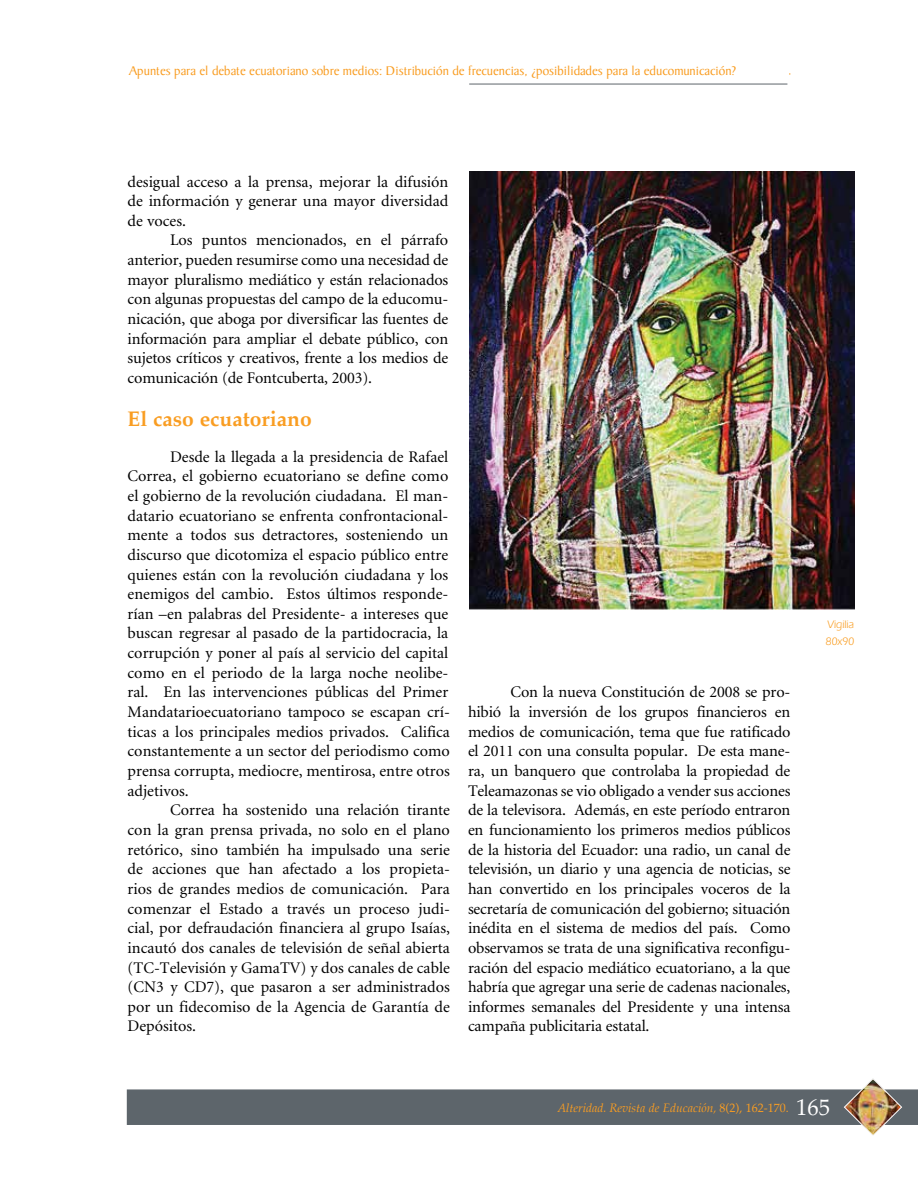
<style>
.page{position:relative;width:918px;height:1188px;background:#fff}
.page>*{position:absolute;margin:0;border:0;box-sizing:border-box;transform-origin:0 0}
.t1{font:700 21px "Palatino";color:#f99d22}
.t2{font:16.2px/19.6px "Minion";color:#000;text-align:justify}
.t3{font:13.5px "Baker Signet";color:#f99d22}
.t4{font:italic 12px "Palatino";color:#f99d22}
.t5{font:11.25px/16.5px "Eras IT Cby BT";color:#f99d22}
.s1{font-style:normal}
.s2{font-style:normal;font-size:22.5px;color:#fff}
</style>
<div class="page">
<hr style="left:470px;top:74px;width:320px;height:1px;background:#f99d22">
<div style="left:128px;top:60px;width:661px;height:21px;background:#fff"></div>
<hr style="left:469px;top:84px;width:318px;height:1px;background:#5d656b">
<svg style="left:127px;top:1078px;width:791px;height:57px"></svg>
<img style="left:470px;top:172px;width:384px;height:437px">
<p class="t3" style="left:129px;top:64px;width:609px">Apuntes para el debate ecuatoriano sobre medios: Distribución de frecuencias, ¿posibilidades para la educomunicación?</p>
<p class="t2" style="left:128px;top:172px;width:322px">desigual acceso a la prensa, mejorar la difusión de información y generar una mayor diversidad de voces.</p>
<p class="t2" style="left:128px;top:231px;width:322px;text-indent:43px">Los puntos mencionados, en el párrafo anterior, pueden resumirse como una necesidad de mayor pluralismo mediático y están relacionados con algunas propuestas del campo de la educomu&shy;nicación, que aboga por diversificar las fuentes de información para ampliar el debate público, con sujetos críticos y creativos, frente a los medios de comunicación (de Fontcuberta, 2003).</p>
<p class="t1" style="left:128px;top:400px;width:186px">El caso ecuatoriano</p>
<p class="t2" style="left:128px;top:447px;width:324px;text-indent:43px">Desde la llegada a la presidencia de Rafael Correa, el gobierno ecuatoriano se define como el gobierno de la revolución ciudadana. El man&shy;datario ecuatoriano se enfrenta confrontacional&shy;mente a todos sus detractores, sosteniendo un discurso que dicotomiza el espacio público entre quienes están con la revolución ciudadana y los enemigos del cambio. Estos últimos responde&shy;rían –en palabras del Presidente- a intereses que buscan regresar al pasado de la partidocracia, la corrupción y poner al país al servicio del capital como en el periodo de la larga noche neolibe&shy;ral. En las intervenciones públicas del Primer Mandatarioecuatoriano tampoco se escapan crí&shy;ticas a los principales medios privados. Califica constantemente a un sector del periodismo como prensa corrupta, mediocre, mentirosa, entre otros adjetivos.</p>
<p class="t2" style="left:128px;top:801px;width:324px;text-indent:43px">Correa ha sostenido una relación tirante con la gran prensa privada, no solo en el plano retórico, sino también ha impulsado una serie de acciones que han afectado a los propieta&shy;rios de grandes medios de comunicación. Para comenzar el Estado a través un proceso judi&shy;cial, por defraudación financiera al grupo Isaías, incautó dos canales de televisión de señal abierta (TC-Televisión y GamaTV) y dos canales de cable (CN3 y CD7), que pasaron a ser administrados por un fidecomiso de la Agencia de Garantía de Depósitos.</p>
<p class="t2" style="left:468px;top:683px;width:324px;text-indent:43px">Con la nueva Constitución de 2008 se pro&shy;hibió la inversión de los grupos financieros en medios de comunicación, tema que fue ratificado el 2011 con una consulta popular. De esta mane&shy;ra, un banquero que controlaba la propiedad de Teleamazonas se vio obligado a vender sus acciones de la televisora. Además, en este período entraron en funcionamiento los primeros medios públicos de la historia del Ecuador: una radio, un canal de televisión, un diario y una agencia de noticias, se han convertido en los principales voceros de la secretaría de comunicación del gobierno; situación inédita en el sistema de medios del país. Como observamos se trata de una significativa reconfigu&shy;ración del espacio mediático ecuatoriano, a la que habría que agregar una serie de cadenas nacionales, informes semanales del Presidente y una intensa campaña publicitaria estatal.</p>
<p class="t5" style="left:826px;top:616px;width:30px">Vigilia<br>80x90</p>
<p class="t4" style="left:557px;top:1098px;width:274px">Alteridad. Revista de Educación, <span class="s1">8(2), 162-170.</span> <span class="s2">165</span></p>
</div>
